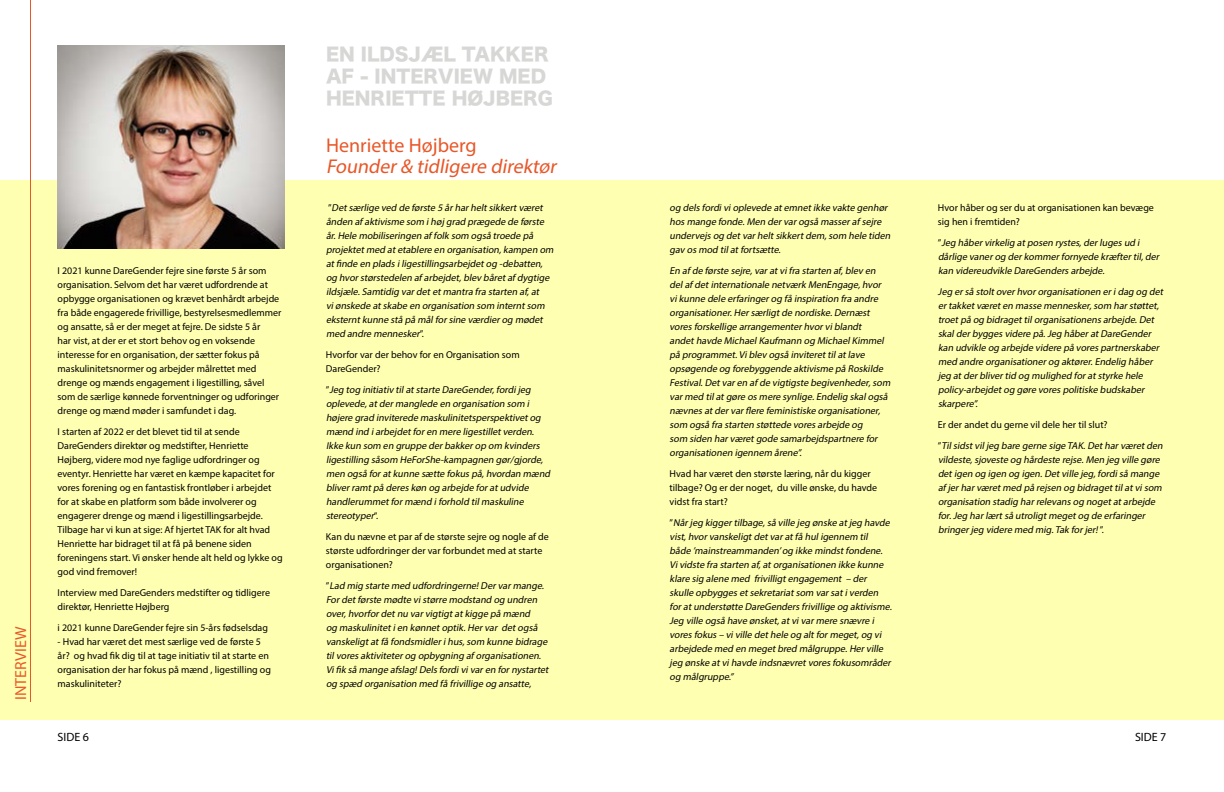
<style>
.page{position:relative;width:1224px;height:792px;background:#fff}
.page>*{position:absolute;margin:0;border:0;box-sizing:border-box;transform-origin:0 0}
.t1{font:italic 20px "Myriad Pro";color:#e85728}
.t2{font:20px "Myriad Pro";color:#e85728}
.t3{font:18px/21.6px "Hira Kaku Std W8";color:#d7d7d6}
.t4{font:16px "Myriad Pro";color:#e85728}
.t5{font:12px "Myriad Pro";color:#000}
.t6{font:italic 10px/14px "Myriad Pro";color:#000}
.t7{font:10px/14px "Myriad Pro";color:#000}
.s1{font-style:normal}
</style>
<div class="page">
<div style="left:0;top:181px;width:1224px;height:539px;background:#ffffb1"></div>
<img style="left:58px;top:45px;width:226px;height:204px">
<hr style="left:30px;top:0;width:1px;height:702px;background:#e85728">
<h3 class="t4" style="left:11px;top:700px;width:75px;rotate:-90deg">INTERVIEW</h3>
<h2 class="t3" style="left:326px;top:44px;width:229px">EN ILDSJÆL TAKKER<br>AF - INTERVIEW MED<br>HENRIETTE HØJBERG</h2>
<p class="t7" style="left:58px;top:263px;width:225px">I 2021 kunne DareGender fejre sine første 5 år som organisation. Selvom det har været udfordrende at opbygge organisationen og krævet benhårdt arbejde fra både engagerede frivillige, bestyrelsesmedlemmer og ansatte, så er der meget at fejre. De sidste 5 år<br>har vist, at der er et stort behov og en voksende interesse for en organisation, der sætter fokus på maskulinitetsnormer og arbejder målrettet med drenge og mænds engagement i ligestilling, såvel som de særlige kønnede forventninger og udforinger drenge og mænd møder i samfundet i dag.</p>
<p class="t7" style="left:58px;top:424px;width:227px">I starten af 2022 er det blevet tid til at sende DareGenders direktør og medstifter, Henriette Højberg, videre mod nye faglige udfordringer og eventyr. Henriette har været en kæmpe kapacitet for vores forening og en fantastisk frontløber i arbejdet for at skabe en platform som både involverer og engagerer drenge og mænd i ligestillingsarbejde.<br>Tilbage har vi kun at sige: Af hjertet TAK for alt hvad Henriette har bidraget til at få på benene siden foreningens start. Vi ønsker hende alt held og lykke og god vind fremover!</p>
<p class="t7" style="left:58px;top:585px;width:214px">Interview med DareGenders medstifter og tidligere direktør, Henriette Højberg</p>
<p class="t7" style="left:58px;top:620px;width:212px">i 2021 kunne DareGender fejre sin 5-års fødselsdag</p>
<p class="t7" style="left:58px;top:634px;width:215px">- Hvad har været det mest særlige ved de første 5 år? og hvad fik dig til at tage initiativ til at starte en organisation der har fokus på mænd , ligestilling og maskuliniteter?</p>
<h1 class="t2" style="left:326px;top:133px;width:152px">Henriette Højberg</h1>
<h1 class="t1" style="left:326px;top:154px;width:236px">Founder&amp; tidligere direktør</h1>
<p class="t6" style="left:326px;top:200px;width:231px"><span class="s1">”</span> Detsærlige ved de første 5 årharheltsikkertværet ånden af aktivisme som ihøj grad prægede de første år.Hele mobiliseringen af folk som også troede på projektetmed atetablere en organisation,kampen om atfinde en plads iligestillingsarbejdetog -debatten, og hvorstørstedelen af arbejdet,blev båretaf dygtige ildsjæle.Samtidig vardetetmantra fra starten af,at viønskede atskabe en organisation som interntsom eksterntkunne stå på målforsine værdierog mødet med andre mennesker<span class="s1">”.</span></p>
<p class="t7" style="left:326px;top:347px;width:195px">Hvorfor var der behov for en Organisation som<br>DareGender?</p>
<p class="t6" style="left:326px;top:382px;width:228px"><span class="s1">”</span> Jeg tog initiativ tilatstarte DareGender,fordijeg oplevede,atdermanglede en organisation som i højere grad inviterede maskulinitetsperspektivetog mænd ind iarbejdetforen mere ligestilletverden.<br>Ikke kun som en gruppe derbakkerop om kvinders ligestilling såsom HeForShe-kampagnen gør/gjorde, men også foratkunne sætte fokus på,hvordan mænd bliverramtpå deres køn og arbejde foratudvide handlerummetformænd iforhold tilmaskuline stereotyper<span class="s1">“.</span></p>
<p class="t7" style="left:326px;top:529px;width:224px">Kan du nævne et par af de største sejre og nogle af de største udfordringer der var forbundet med at starte organisationen?</p>
<p class="t6" style="left:326px;top:578px;width:226px"><span class="s1">”</span> Lad mig starte med udfordringerne!Dervarmange.<br>Fordetførste mødte vistørre modstand og undren over,hvorfordetnu varvigtigtatkigge på mænd<br>og maskulinitetien kønnetoptik.Hervar detogså vanskeligtatfå fondsmidlerihus,som kunne bidrage tilvores aktiviteterog opbygning af organisationen.<br>Vifik så mange afslag!Dels fordivivaren fornystartet og spæd organisation med få frivillige og ansatte,</p>
<p class="t6" style="left:670px;top:200px;width:224px">og dels fordivioplevede atemnetikke vakte genhør hos mange fonde.Men dervarogså masseraf sejre undervejs og detvarheltsikkertdem,som hele tiden gav os mod tilatfortsætte.</p>
<p class="t6" style="left:670px;top:263px;width:224px">En af de første sej re,varatvifra starten af,blev en delaf detinternationale netværk MenEngage,hvor vikunne dele erfaringerog få inspiration fra andre organisationer.Hersærligtde nordiske.Dernæst vores forskellige arrangementerhvorviblandt andethavde MichaelKaufmann og MichaelKimmel på programmet.Viblev også inviterettilatlave opsøgende og forebyggende aktivisme på Roskilde Festival.Detvaren af de vigtigste begivenheder,som varmed tilatgøre os mere synlige.Endelig skalogså nævnes atdervarflere feministiske organisationer, som også fra starten støttede vores arbejde og<br>som siden harværetgode samarbejdspartnere for organisationen igennem årene”.</p>
<p class="t7" style="left:670px;top:466px;width:209px">Hvad har været den største læring, når du kigger tilbage? Og er der noget, du ville ønske, du havde vidst fra start?</p>
<p class="t6" style="left:670px;top:515px;width:226px"><span class="s1">”</span> Nårjeg kiggertilbage,så ville jeg ønske atjeg havde vist,hvorvanskeligtdetvaratfå huligennem til både ’mainstreammanden’og ikke mindstfondene.<br>Vividste fra starten af,atorganisationen ikke kunne klare sig alene med frivilligtengagement – der skulle opbygges etsekretariatsom varsativerden foratunderstøtte DareGenders frivillige og aktivisme.<br>Jeg ville også have ønsket,atvivarmere snævre i vores fokus – viville dethele og altformeget,og vi arbejdede med en megetbred målgruppe.Herville jeg ønske atvihavde indsnævretvores fokusområder og målgruppe.”</p>
<p class="t7" style="left:938px;top:200px;width:217px">Hvor håber og ser du at organisationen kan bevæge sig hen i fremtiden?</p>
<p class="t6" style="left:938px;top:235px;width:225px"><span class="s1">”</span> Jeg håbervirkelig atposen rystes,derluges ud i dårlige vanerog derkommerfornyede kræftertil,der kan videreudvikle DareGenders arbejde.</p>
<p class="t6" style="left:938px;top:284px;width:229px">Jeg erså stoltoverhvororganisationen eridag og det ertakketværeten masse mennesker,som harstøttet, troetpå og bidragettilorganisationens arbejde.Det skalderbygges videre på.Jeg håberatDareGender kan udvikle og arbejde videre på vores partnerskaber med andre organisationerog aktører.Endelig håber jeg atderblivertid og mulighed foratstyrke hele policy-arbejdetog gøre vores politiske budskaber skarpere”.</p>
<p class="t6" style="left:938px;top:414px;width:228px;line-height:21px"><span class="s1">Er der andet du gerne vil dele her til slut?<br>”</span> Tilsidstviljeg bare gerne sige TAK.Detharværetden</p>
<p class="t6" style="left:938px;top:452px;width:228px">vildeste,sjoveste og hårdeste rejse.Men jeg ville gøre detigen og igen og igen.Detville jeg,fordiså mange af jerharværetmed på rejsen og bidragettilatvisom organisation stadig harrelevans og nogetatarbejde for.Jeg harlærtså utroligtmegetog de erfaringer bringerjeg videre med mig.Tak forjer!<span class="s1">”.</span></p>
<p class="t5" style="left:58px;top:730px;width:33px">SIDE 6</p>
<p class="t5" style="left:1135px;top:730px;width:33px">SIDE 7</p>
</div>
